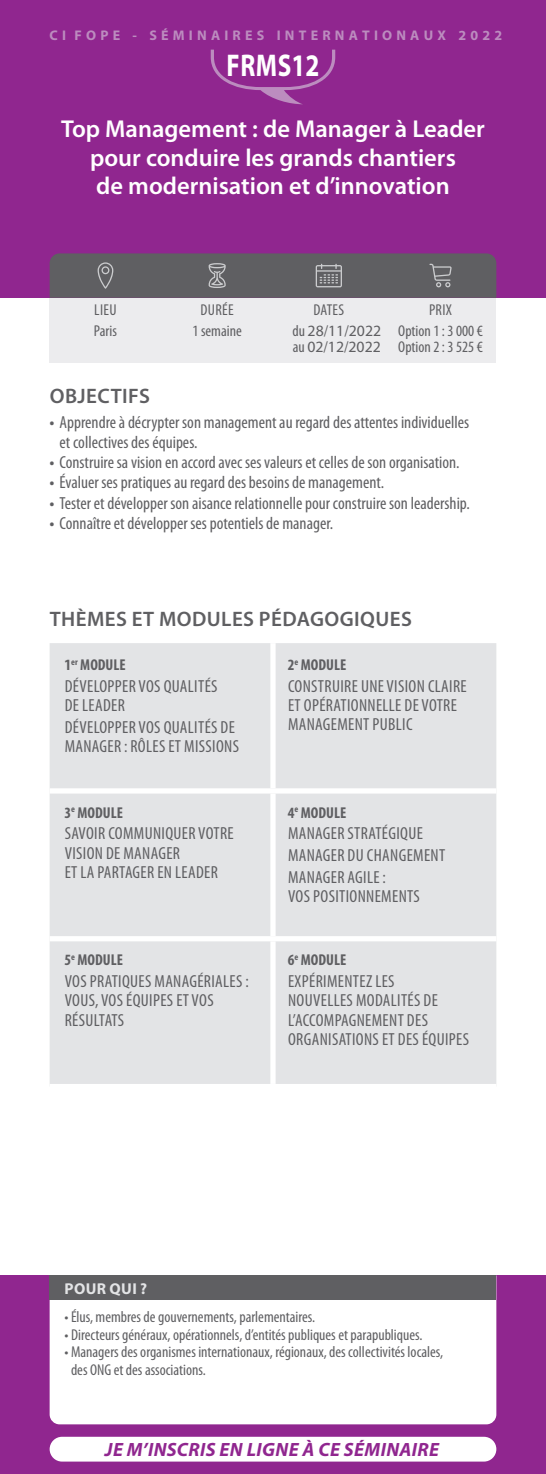
<style>
.page{position:relative;width:546px;height:1474px;background:#fff}
.page>*{position:absolute;margin:0;border:0;box-sizing:border-box;transform-origin:0 0}
.t1{font:700 31.5px "Myriad Pro";letter-spacing:.02em;color:#fff;scale:.8 1}
.t2{font:600 24.5px/28px "Myriad Pro";color:#fff;text-align:center}
.t3{font:600 21px "Myriad Pro";letter-spacing:.02em;color:#5f5f62}
.t4{font:italic 700 19.25px "Myriad Pro";letter-spacing:.02em;color:#90268f}
.t5{font:condensed 17.5px/19.2px "Myriad Pro";letter-spacing:.015em;color:#5f5f62}
.t6{font:condensed 15.75px/21.7px "Myriad Pro";color:#5f5f62}
.t7{font:700 condensed 15.75px "Myriad Pro";color:#5f5f62}
.t8{font:15.75px "Myriad Pro";color:#5f5f62}
.t9{font:700 15.75px "Myriad Pro";letter-spacing:.02em;color:#e3e4e6}
.t10{font:700 14px "Myriad Pro";letter-spacing:.3em;color:#bc8cbf}
.s1{font-stretch:normal}
.s2{font-stretch:condensed}
.s3{font-weight:700}
</style>
<div class="page">
<div style="left:0;top:1275px;width:546px;height:198px;background:#90268f"></div>
<div style="left:50px;top:298px;width:446px;height:64px;background:#ececee"></div>
<div style="left:50px;top:1300px;width:446px;height:124px;background:#fff"></div>
<div style="left:0;top:0;width:546px;height:298px;background:#90268f"></div>
<svg style="left:50px;top:253px;width:446px;height:45px;background:#636165"></svg>
<div style="left:50px;top:1275px;width:446px;height:25px;background:#5f5f62"></div>
<div style="left:50px;top:643px;width:446px;height:440px;background:#e3e4e6"></div>
<div style="left:270px;top:643px;width:5px;height:145px;background:#fff"></div>
<div style="left:50px;top:788px;width:223px;height:5px;background:#fff"></div>
<div style="left:273px;top:788px;width:223px;height:5px;background:#fff"></div>
<div style="left:270px;top:793px;width:5px;height:143px;background:#fff"></div>
<div style="left:50px;top:936px;width:223px;height:5px;background:#fff"></div>
<div style="left:273px;top:936px;width:223px;height:5px;background:#fff"></div>
<div style="left:270px;top:941px;width:5px;height:142px;background:#fff"></div>
<svg style="left:211px;top:50px;width:124px;height:54px"></svg>
<div style="left:50px;top:1436px;width:446px;height:25px;background:#fff;border-radius:12px"></div>
<p class="t10" style="left:50px;top:26px;width:454px">CI FOPE - SÉMINAIRES INTERNATIONAUX 2022</p>
<h1 class="t1" style="left:227px;top:45px;width:118px">FRMS12</h1>
<h2 class="t2" style="left:61px;top:116px;width:425px">Top Management : de Manager à Leader pour conduire les grands chantiers<br>de modernisation et d’innovation</h2>
<p class="t6" style="left:192px;top:299px;width:51px;text-align:center">DURÉE<br>1 semaine</p>
<p class="t6" style="left:94px;top:299px;width:24px">LIEU<br>Paris</p>
<p class="t6" style="left:292px;top:299px;width:90px;text-indent:21px">DATES<br>du <span class="s1">28</span>/<span class="s1">11</span>/<span class="s1">2022</span></p>
<p class="t8" style="left:293px;top:337px;width:89px"><span class="s2">au</span> 02<span class="s2">/</span>12<span class="s2">/</span>2022</p>
<p class="t6" style="left:398px;top:299px;width:86px;text-align:center">PRIX<br>Option 1 : 3 000 €</p>
<p class="t6" style="left:398px;top:336px;width:86px">Option 2 : 3 525 €</p>
<p class="t3" style="left:50px;top:384px;width:102px">OBJECTIFS</p>
<p class="t5" style="left:60px;top:412px;width:411px;line-height:20.1px;text-indent:-10px"><span class="s3">•</span> Apprendre à décrypter son management au regard des attentes individuelles et collectives des équipes.</p>
<p class="t5" style="left:50px;top:453px;width:411px"><span class="s3">•</span> Construire sa vision en accord avec ses valeurs et celles de son organisation.</p>
<p class="t5" style="left:50px;top:473px;width:336px"><span class="s3">•</span> Évaluer ses pratiques au regard des besoins de management.</p>
<p class="t5" style="left:50px;top:493px;width:421px"><span class="s3">•</span> Tester et développer son aisance relationnelle pour construire son leadership.</p>
<p class="t5" style="left:50px;top:513px;width:285px"><span class="s3">•</span> Connaître et développer ses potentiels de manager.</p>
<p class="t3" style="left:50px;top:607px;width:363px">THÈMES ET MODULES PÉDAGOGIQUES</p>
<p class="t7" style="left:64px;top:654px;width:63px">1<sup>er</sup> MODULE</p>
<p class="t5" style="left:65px;top:676px;width:154px">DÉVELOPPER VOS QUALITÉS<br>DE LEADER</p>
<p class="t5" style="left:65px;top:717px;width:176px">DÉVELOPPER VOS QUALITÉS DE<br>MANAGER : RÔLES ET MISSIONS</p>
<p class="t7" style="left:288px;top:654px;width:60px">2<sup>e</sup> MODULE</p>
<p class="t5" style="left:288px;top:676px;width:180px">CONSTRUIRE UNE VISION CLAIRE<br>ET OPÉRATIONNELLE DE VOTRE<br>MANAGEMENT PUBLIC</p>
<p class="t7" style="left:64px;top:802px;width:60px">3<sup>e</sup> MODULE</p>
<p class="t5" style="left:65px;top:824px;width:170px">SAVOIR COMMUNIQUER VOTRE<br>VISION DE MANAGER<br>ET LA PARTAGER EN LEADER</p>
<p class="t7" style="left:64px;top:950px;width:60px">5<sup>e</sup> MODULE</p>
<p class="t5" style="left:65px;top:972px;width:186px">VOS PRATIQUES MANAGÉRIALES :<br>VOUS, VOS ÉQUIPES ET VOS<br>RÉSULTATS</p>
<p class="t7" style="left:288px;top:802px;width:60px">4<sup>e</sup> MODULE</p>
<p class="t5" style="left:288px;top:823px;width:159px;line-height:21.7px">MANAGER STRATÉGIQUE<br>MANAGER DU CHANGEMENT<br>MANAGER AGILE :</p>
<p class="t5" style="left:288px;top:887px;width:133px">VOS POSITIONNEMENTS</p>
<p class="t7" style="left:288px;top:950px;width:60px">6<sup>e</sup> MODULE</p>
<p class="t5" style="left:288px;top:972px;width:182px">EXPÉRIMENTEZ LES<br>NOUVELLES MODALITÉS DE<br>L’ACCOMPAGNEMENT DES<br>ORGANISATIONS ET DES ÉQUIPES</p>
<p class="t9" style="left:65px;top:1278px;width:84px">POUR QUI ?</p>
<p class="t6" style="left:64px;top:1306px;width:252px">• Élus, membres de gouvernements, parlementaires.</p>
<p class="t6" style="left:64px;top:1323px;width:359px">• Directeurs généraux, opérationnels, d’entités publiques et parapubliques.</p>
<p class="t6" style="left:71px;top:1343px;width:374px;line-height:17.5px;text-indent:-7px">• Managers des organismes internationaux, régionaux, des collectivités locales, des ONG et des associations.</p>
<p class="t4" style="left:105px;top:1437px;width:335px">JE M’INSCRIS EN LIGNE À CE SÉMINAIRE</p>
</div>
